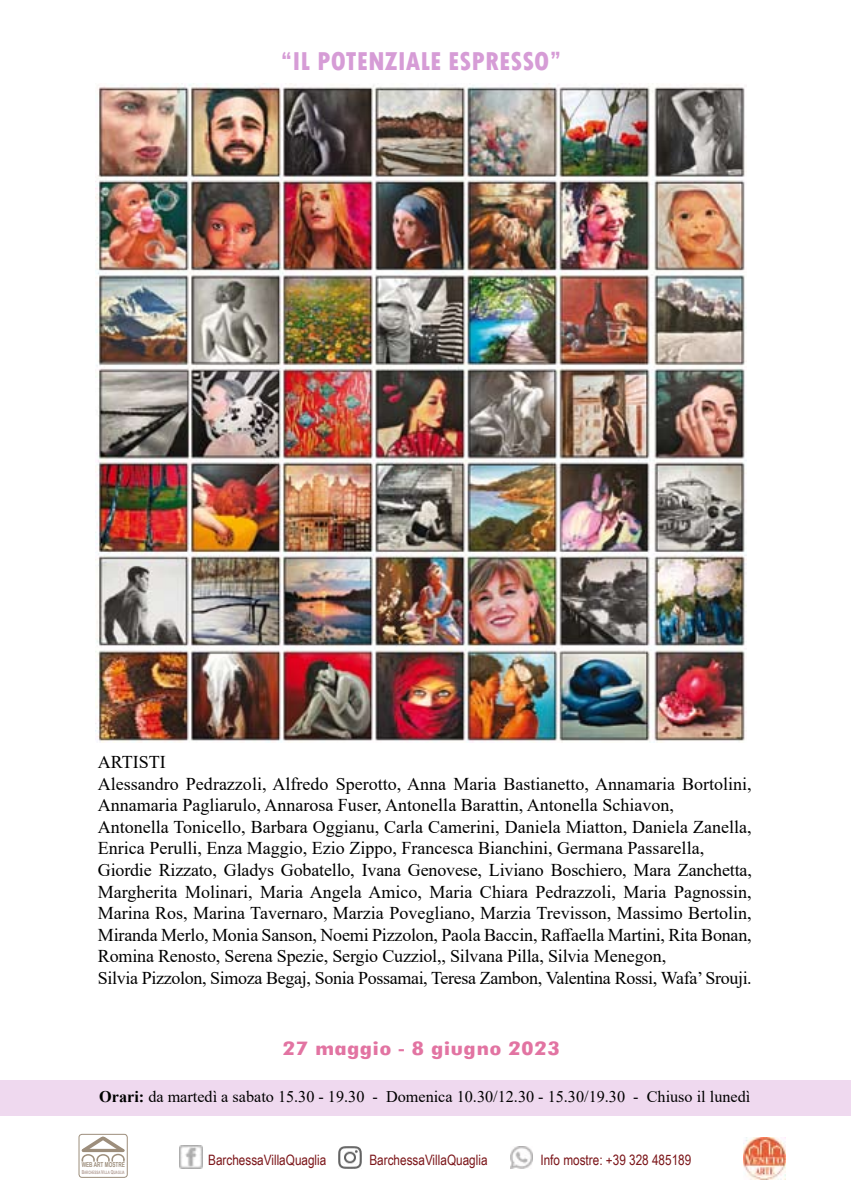
<style>
.page{position:relative;width:851px;height:1202px;background:#fff}
.page>*{position:absolute;margin:0;border:0;box-sizing:border-box;transform-origin:0 0}
.t1{font:800 condensed 27.2px "Tw Cen";color:#d69cd6}
.t2{font:700 condensed 22px "Tw Cen";color:#e274a2;scale:1.35 1}
.t3{font:18px/21.6px "Times New Roman";color:#000}
.t4{font:16.2px "Times New Roman";color:#000}
.t5{font:14.4px "Arial Narrow";color:#7b1519}
.t6{font:700 6.8px "Arial Narrow";color:#9d8e7c;scale:.84 1}
.t7{font:700 4.6px "Arial Narrow";color:#9d8379;scale:.77 1}
.s1{font-weight:700}
.s2{font-size:5.4px}
</style>
<div class="page">
<img style="left:95px;top:83px;width:651px;height:660px">
<div style="left:0;top:1080px;width:850px;height:35px;background:#efd9ef"></div>
<div style="left:79px;top:1134px;width:49px;height:44px;border:1px solid #9d8e7c;border-radius:3px"></div>
<div style="left:82px;top:1154px;width:13px;height:11px;border:1px solid #9d8e7c;border-radius:50%"></div>
<div style="left:111px;top:1154px;width:14px;height:11px;border:1px solid #9d8e7c;border-radius:50%"></div>
<div style="left:97px;top:1154px;width:13px;height:11px;border:1px solid #9d8e7c;border-radius:50%"></div>
<div style="left:82px;top:1160px;width:44px;height:5px;background:#fff"></div>
<svg style="left:93px;top:1159px;width:5px;height:3px"></svg>
<svg style="left:81px;top:1136px;width:44px;height:16px"></svg>
<img style="left:510px;top:1146px;width:22px;height:22px">
<img style="left:180px;top:1146px;width:22px;height:22px">
<img style="left:339px;top:1146px;width:22px;height:23px">
<img style="left:743px;top:1137px;width:42px;height:43px">
<h1 class="t1" style="left:280px;top:45px;width:282px">“IL POTENZIALE ESPRESSO”</h1>
<p class="t3" style="left:98px;top:751px;width:655px">ARTISTI<br>Alessandro Pedrazzoli, Alfredo Sperotto, Anna Maria Bastianetto, Annamaria Bortolini, Annamaria Pagliarulo, Annarosa Fuser, Antonella Barattin, Antonella Schiavon,<br>Antonella Tonicello, Barbara Oggianu, Carla Camerini, Daniela Miatton, Daniela Zanella, Enrica Perulli, Enza Maggio, Ezio Zippo, Francesca Bianchini, Germana Passarella, Giordie Rizzato, Gladys Gobatello, Ivana Genovese, Liviano Boschiero, Mara Zanchetta, Margherita Molinari, Maria Angela Amico, Maria Chiara Pedrazzoli, Maria Pagnossin, Marina Ros, Marina Tavernaro, Marzia Povegliano, Marzia Trevisson, Massimo Bertolin, Miranda Merlo, Monia Sanson, Noemi Pizzolon, Paola Baccin, Raffaella Martini, Rita Bonan, Romina Renosto, Serena Spezie, Sergio Cuzziol,, Silvana Pilla, Silvia Menegon,<br>Silvia Pizzolon, Simoza Begaj, Sonia Possamai, Teresa Zambon, Valentina Rossi, Wafa’ Srouji.</p>
<p class="t2" style="left:282px;top:1034px;width:207px">27 maggio - 8 giugno 2023</p>
<p class="t4" style="left:99px;top:1085px;width:652px"><span class="s1">Orari:</span> da martedì a sabato 15.30 - 19.30 - Domenica 10.30/12.30 - 15.30/19.30 - Chiuso il lunedì</p>
<p class="t6" style="left:82px;top:1160px;width:53px">WEB ART MOSTRE</p>
<p class="t5" style="left:208px;top:1150px;width:120px">BarchessaVillaQuaglia</p>
<p class="t5" style="left:369px;top:1150px;width:120px">BarchessaVillaQuaglia</p>
<p class="t5" style="left:540px;top:1150px;width:152px">Info mostre: +39 328 485189</p>
<p class="t7" style="left:82px;top:1168px;width:57px"><span class="s2">B</span>ARCHESSA <span class="s2">V</span>ILLA <span class="s2">Q</span>UAGLIA</p>
</div>
